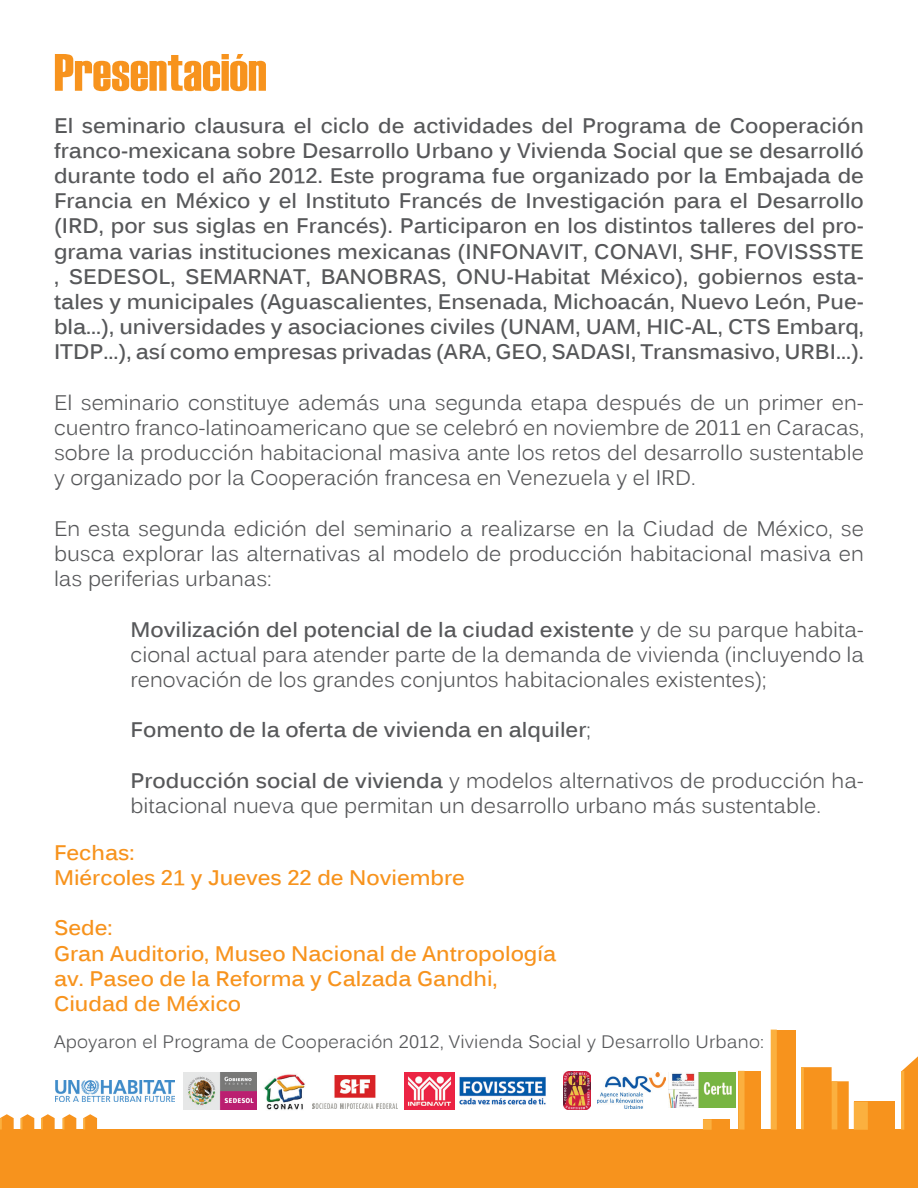
<style>
.page{position:relative;width:918px;height:1188px;background:#fff}
.page>*{position:absolute;margin:0;border:0;box-sizing:border-box;transform-origin:0 0}
.t1{font:52.5px "Haettenschweiler";color:#f7931d}
.t2{font:21px/25.2px "Kalinga";color:#57585a;text-align:justify}
.t3{font:700 21px/25.2px "Kalinga";color:#57585a;text-align:justify}
.t4{font:700 21px/25.2px "Kalinga";color:#f7931d}
.t5{font:18px "Kalinga";letter-spacing:.01em;color:#57585a}
.s1{font-weight:700}
.s2{font-weight:400}
</style>
<div class="page">
<div style="left:0;top:1130px;width:918px;height:58px;background:#f7931d"></div>
<div style="left:738px;top:1071px;width:23px;height:59px;background:#f7931d"></div>
<div style="left:771px;top:1030px;width:25px;height:100px;background:#f7931d"></div>
<svg style="left:804px;top:1067px;width:45px;height:63px;background:#f79e34"></svg>
<div style="left:855px;top:1102px;width:40px;height:28px;background:#f7931d"></div>
<svg style="left:902px;top:1056px;width:16px;height:74px"></svg>
<div style="left:703px;top:1119px;width:26px;height:11px;background:#f7931d"></div>
<div style="left:771px;top:1030px;width:6px;height:100px;background:#fbb03f"></div>
<div style="left:738px;top:1071px;width:7px;height:59px;background:#fbb03f"></div>
<div style="left:703px;top:1119px;width:9px;height:11px;background:#fbb03f"></div>
<hr style="left:801px;top:1067px;width:3px;height:63px;background:#fbb03f">
<div style="left:832px;top:1081px;width:5px;height:49px;background:#fbb03f"></div>
<div style="left:854px;top:1102px;width:14px;height:28px;background:#fbb03f"></div>
<hr style="left:901px;top:1071px;width:3px;height:59px;background:#fbb03f">
<svg style="left:21px;top:1114px;width:13px;height:16px"></svg>
<svg style="left:0;top:1114px;width:14px;height:16px"></svg>
<svg style="left:41px;top:1114px;width:14px;height:16px"></svg>
<svg style="left:63px;top:1114px;width:13px;height:16px"></svg>
<svg style="left:83px;top:1114px;width:14px;height:16px"></svg>
<img style="left:264px;top:1074px;width:41px;height:36px">
<img style="left:564px;top:1072px;width:26px;height:38px">
<img style="left:459px;top:1076px;width:87px;height:29px">
<img style="left:183px;top:1073px;width:74px;height:37px">
<img style="left:56px;top:1080px;width:119px;height:21px">
<img style="left:313px;top:1075px;width:84px;height:34px">
<img style="left:597px;top:1073px;width:68px;height:35px">
<img style="left:669px;top:1073px;width:66px;height:34px">
<img style="left:405px;top:1073px;width:49px;height:36px">
<h1 class="t1" style="left:54px;top:37px;width:214px">Presentación</h1>
<p class="t3" style="left:54px;top:114px;width:812px">El seminario clausura el ciclo de actividades del Programa de Cooperación franco-mexicana sobre Desarrollo Urbano y Vivienda Social que se desarrolló durante todo el año 2012. Este programa fue organizado por la Embajada de Francia en México y el Instituto Francés de Investigación para el Desarrollo (IRD, por sus siglas en Francés). Participaron en los distintos talleres del pro&shy;grama varias instituciones mexicanas (INFONAVIT, CONAVI, SHF, FOVISSSTE , SEDESOL, SEMARNAT, BANOBRAS, ONU-Habitat México), gobiernos esta&shy;tales y municipales (Aguascalientes, Ensenada, Michoacán, Nuevo León, Pue&shy;bla...), universidades y asociaciones civiles (UNAM, UAM, HIC-AL, CTS Embarq, ITDP...), así como empresas privadas (ARA, GEO, SADASI, Transmasivo, URBI...).</p>
<p class="t2" style="left:54px;top:392px;width:812px">El seminario constituye además una segunda etapa después de un primer en&shy;cuentro franco-latinoamericano que se celebró en noviembre de 2011 en Caracas, sobre la producción habitacional masiva ante los retos del desarrollo sustentable y organizado por la Cooperación francesa en Venezuela y el IRD.</p>
<p class="t2" style="left:54px;top:518px;width:811px">En esta segunda edición del seminario a realizarse en la Ciudad de México, se busca explorar las alternativas al modelo de producción habitacional masiva en las periferias urbanas:</p>
<p class="t2" style="left:131px;top:619px;width:735px"><span class="s1">Movilización del potencial de la ciudad existente</span> y de su parque habita&shy;cional actual para atender parte de la demanda de vivienda (incluyendo la renovación de los grandes conjuntos habitacionales existentes);</p>
<p class="t3" style="left:131px;top:719px;width:462px">Fomento de la oferta de vivienda en alquiler<span class="s2">;</span></p>
<p class="t2" style="left:131px;top:770px;width:735px"><span class="s1">Producción social de vivienda</span> y modelos alternativos de producción ha&shy;bitacional nueva que permitan un desarrollo urbano más sustentable.</p>
<p class="t4" style="left:54px;top:842px;width:412px">Fechas:<br>Miércoles 21 y Jueves 22 de Noviembre</p>
<p class="t4" style="left:54px;top:917px;width:504px">Sede:<br>Gran Auditorio, Museo Nacional de Antropología av. Paseo de la Reforma y Calzada Gandhi,<br>Ciudad de México</p>
<p class="t5" style="left:54px;top:1030px;width:712px">Apoyaron el Programa de Cooperación 2012, Vivienda Social y Desarrollo Urbano:</p>
</div>
